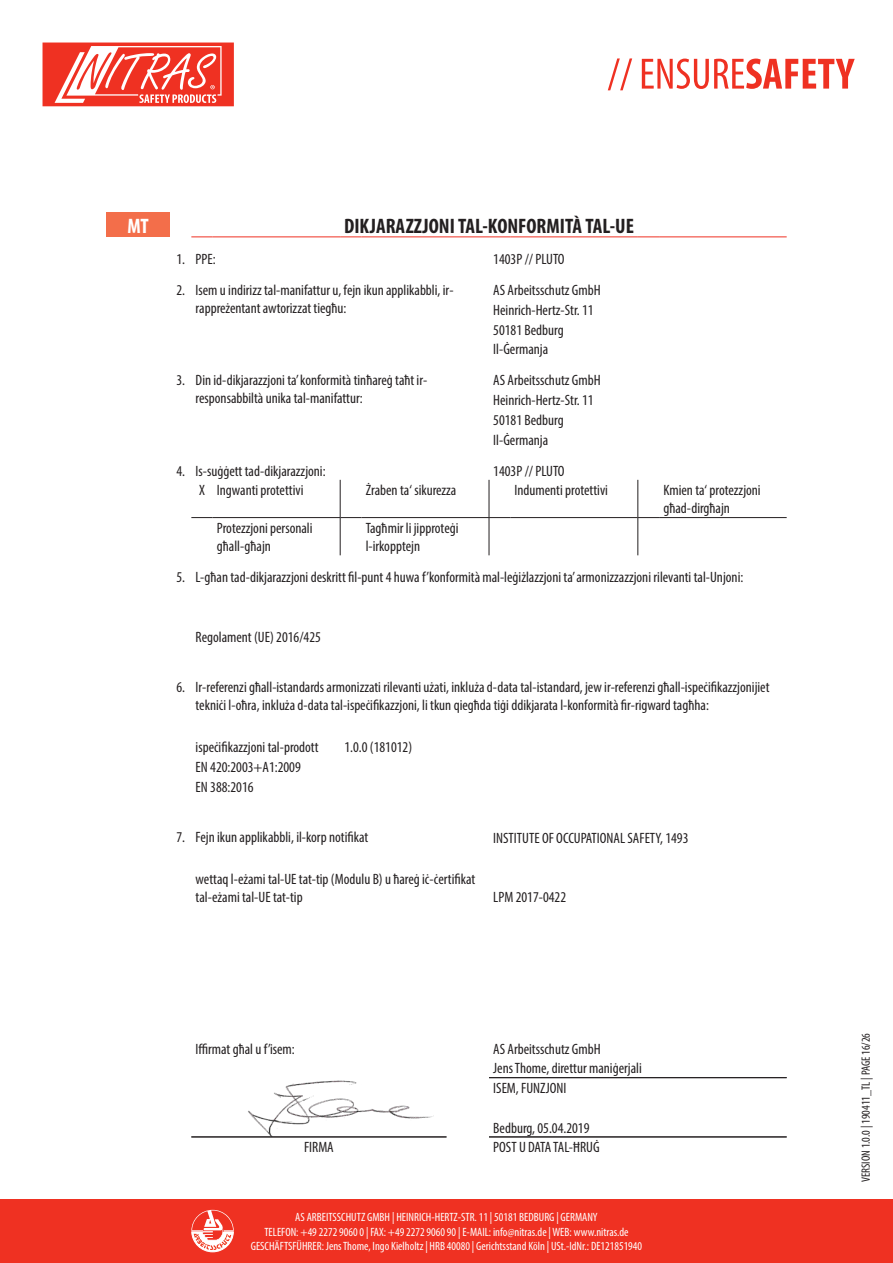
<style>
.page{position:relative;width:893px;height:1263px;background:#fff}
.page>*{position:absolute;margin:0;border:0;box-sizing:border-box;transform-origin:0 0}
.t1{font:700 condensed 21px "Myriad Pro";color:#231f20}
.t2{font:700 condensed 21px "Myriad Pro";color:#fff}
.t3{font:condensed 15px/18px "Myriad Pro";color:#231f20}
.t4{font:condensed 12px/14.4px "Myriad Pro";color:#fff;text-align:center}
.t5{font:condensed 12px "Myriad Pro";color:#231f20}
</style>
<div class="page">
<div style="left:0;top:1199px;width:893px;height:64px;background:#ef3122"></div>
<svg style="left:608px;top:58px;width:247px;height:32px"></svg>
<svg style="left:191px;top:1210px;width:43px;height:42px"></svg>
<svg style="left:43px;top:43px;width:191px;height:63px"></svg>
<img style="left:248px;top:1080px;width:186px;height:56px">
<div style="left:106px;top:213px;width:64px;height:24px;background:#f36e4a"></div>
<svg style="left:191px;top:236px;width:22px;height:1px"></svg>
<hr style="left:213px;top:236px;width:127px;height:1px;background:#ef3122">
<svg style="left:340px;top:236px;width:21px;height:1px"></svg>
<hr style="left:361px;top:236px;width:128px;height:1px;background:#ef3122">
<svg style="left:489px;top:236px;width:21px;height:1px"></svg>
<hr style="left:510px;top:236px;width:128px;height:1px;background:#ef3122">
<svg style="left:638px;top:236px;width:21px;height:1px"></svg>
<hr style="left:659px;top:236px;width:128px;height:1px;background:#ef3122">
<hr style="left:340px;top:480px;width:1px;height:37px;background:#231f20">
<hr style="left:489px;top:480px;width:1px;height:37px;background:#231f20">
<hr style="left:637px;top:480px;width:1px;height:37px;background:#231f20">
<hr style="left:340px;top:518px;width:1px;height:37px;background:#231f20">
<svg style="left:489px;top:517px;width:21px;height:1px"></svg>
<hr style="left:489px;top:518px;width:1px;height:37px;background:#231f20">
<hr style="left:510px;top:517px;width:128px;height:1px;background:#231f20">
<hr style="left:637px;top:518px;width:1px;height:37px;background:#231f20">
<svg style="left:638px;top:517px;width:21px;height:1px"></svg>
<hr style="left:659px;top:517px;width:128px;height:1px;background:#231f20">
<svg style="left:191px;top:517px;width:22px;height:1px"></svg>
<hr style="left:213px;top:517px;width:127px;height:1px;background:#231f20">
<svg style="left:340px;top:517px;width:21px;height:1px"></svg>
<hr style="left:361px;top:517px;width:128px;height:1px;background:#231f20">
<hr style="left:191px;top:1136px;width:255px;height:1px;background:#231f20">
<hr style="left:489px;top:1077px;width:298px;height:1px;background:#231f20">
<hr style="left:489px;top:1136px;width:298px;height:1px;background:#231f20">
<p class="t2" style="left:128px;top:212px;width:23px">MT</p>
<p class="t1" style="left:344px;top:212px;width:291px">DIKJARAZZJONI TAL-KONFORMITÀ TAL-UE</p>
<p class="t3" style="left:176px;top:250px;width:10px">1.</p>
<p class="t3" style="left:196px;top:250px;width:22px">PPE:</p>
<p class="t3" style="left:176px;top:281px;width:10px">2.</p>
<p class="t3" style="left:196px;top:281px;width:259px">Isem u indirizz tal-manifattur u, fejn ikun applikabbli, ir&shy;rappreżentant awtorizzat tiegħu:</p>
<p class="t3" style="left:493px;top:340px;width:56px">Il-Ġermanja</p>
<p class="t3" style="left:176px;top:371px;width:10px">3.</p>
<p class="t3" style="left:196px;top:371px;width:233px">Din id-dikjarazzjoni ta’ konformità tinħareġ taħt ir&shy;responsabbiltà unika tal-manifattur:</p>
<p class="t3" style="left:493px;top:430px;width:56px">Il-Ġermanja</p>
<p class="t3" style="left:176px;top:461px;width:10px">4.</p>
<p class="t3" style="left:196px;top:461px;width:132px">Is-suġġett tad-dikjarazzjoni:</p>
<p class="t3" style="left:217px;top:481px;width:88px">Ingwanti protettivi</p>
<p class="t3" style="left:366px;top:481px;width:92px">Żraben ta‘ sikurezza</p>
<p class="t3" style="left:514px;top:481px;width:95px">Indumenti protettivi</p>
<p class="t3" style="left:663px;top:481px;width:99px">Kmien ta‘ protezzjoni għad-dirgħajn</p>
<p class="t3" style="left:217px;top:519px;width:97px">Protezzjoni personali għall-għajn</p>
<p class="t3" style="left:366px;top:519px;width:94px">Tagħmir li jipproteġi l-irkopptejn</p>
<p class="t3" style="left:176px;top:568px;width:10px">5.</p>
<p class="t3" style="left:196px;top:568px;width:549px">L-għan tad-dikjarazzjoni deskritt fil-punt 4 huwa f’konformità mal-leġiżlazzjoni ta’ armonizzazzjoni rilevanti tal-Unjoni:</p>
<h1 class="t2" style="left:129px;top:212px;width:20px">DE</h1>
<p class="t3" style="left:493px;top:243px;width:109px;line-height:31px">1403P // PLUTO<br>AS Arbeitsschutz GmbH</p>
<p class="t3" style="left:493px;top:300px;width:102px;line-height:19.8px">Heinrich-Hertz-Str. 11<br>50181 Bedburg</p>
<p class="t3" style="left:493px;top:370px;width:109px;line-height:19.8px">AS Arbeitsschutz GmbH<br>Heinrich-Hertz-Str. 11<br>50181 Bedburg</p>
<p class="t3" style="left:493px;top:461px;width:73px">1403P // PLUTO</p>
<p class="t3" style="left:199px;top:481px;width:7px">X</p>
<p class="t3" style="left:196px;top:627px;width:127px">Regolament (UE) 2016/425</p>
<p class="t3" style="left:176px;top:678px;width:10px">6.</p>
<p class="t3" style="left:196px;top:678px;width:575px">Ir-referenzi għall-istandards armonizzati rilevanti użati, inkluża d-data tal-istandard, jew ir-referenzi għall-ispeċifikazzjonijiet tekniċi l-oħra, inkluża d-data tal-ispeċifikazzjoni, li tkun qiegħda tiġi ddikjarata l-konformità fir-rigward tagħha:</p>
<p class="t3" style="left:196px;top:738px;width:125px">ispeċifikazzjoni tal-prodott</p>
<p class="t3" style="left:344px;top:738px;width:69px">1.0.0 (181012)</p>
<p class="t3" style="left:196px;top:757px;width:107px;line-height:19.8px">EN 420:2003+A1:2009<br>EN 388:2016</p>
<p class="t3" style="left:176px;top:828px;width:10px">7.</p>
<p class="t3" style="left:196px;top:828px;width:174px">Fejn ikun applikabbli, il-korp notifikat</p>
<p class="t3" style="left:196px;top:869px;width:281px">wettaq l-eżami tal-UE tat-tip (Modulu B) u ħareġ iċ-ċertifikat tal-eżami tal-UE tat-tip</p>
<p class="t3" style="left:493px;top:828px;width:197px">INSTITUTE OF OCCUPATIONAL SAFETY, 1493</p>
<p class="t3" style="left:493px;top:888px;width:74px">LPM 2017-0422</p>
<p class="t3" style="left:196px;top:1039px;width:101px">Iffirmat għal u f’isem:</p>
<p class="t3" style="left:493px;top:1039px;width:109px">AS Arbeitsschutz GmbH</p>
<p class="t3" style="left:493px;top:1059px;width:150px">Jens Thome, direttur maniġerjali</p>
<p class="t3" style="left:493px;top:1079px;width:75px">ISEM, FUNZJONI</p>
<p class="t3" style="left:493px;top:1118px;width:98px">Bedburg, 05.04.2019</p>
<p class="t3" style="left:304px;top:1138px;width:31px">FIRMA</p>
<p class="t3" style="left:493px;top:1138px;width:108px">POST U DATA TAL-ĦRUĠ</p>
<p class="t4" style="left:251px;top:1210px;width:393px">AS ARBEITSSCHUTZ GMBH | HEINRICH-HERTZ-STR. 11 | 50181 BEDBURG | GERMANY<br>TELEFON: +49 2272 9060 0 | FAX: +49 2272 9060 90 | E-MAIL: info@nitras.de | WEB: www.nitras.de<br>GESCHÄFTSFÜHRER: Jens Thome, Ingo Kielholtz | HRB 40080 | Gerichtsstand Köln | USt.-IdNr.: DE121851940</p>
<p class="t5" style="left:859px;top:1182px;width:151px;rotate:-90deg">VERSION 1.0.0 | 190411_TL | PAGE 16/26</p>
</div>
